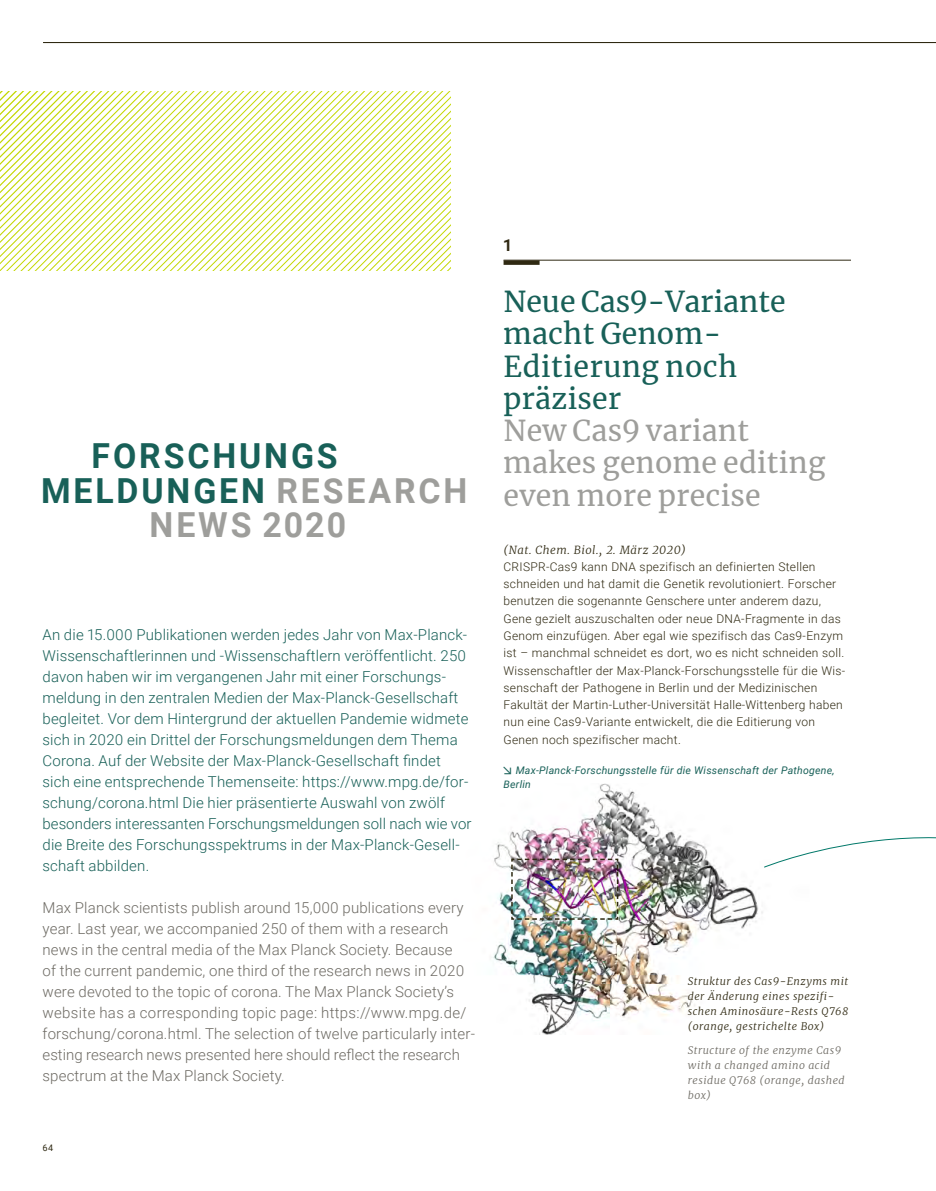
<style>
.page{position:relative;width:936px;height:1191px;background:#fff}
.page>*{position:absolute;margin:0;border:0;box-sizing:border-box;transform-origin:0 0}
._01_Headline_Kapitel{font:700 34.5px "Roboto";letter-spacing:.085em;color:#186058}
._01_Headline_Kapitel-2{font:700 34.5px "Roboto";letter-spacing:.085em;color:#9e9e9b}
._2_Artikelüberschrif{font:28.5px/32.2px "Merriweather";letter-spacing:.01em;color:#186058}
._0_Artikel_Nummer{font:700 16.5px "Roboto";color:#2f2912}
._3_Vorspann{font:300 15px/21px "Roboto";letter-spacing:.01em;color:#186058}
._3_Vorspann-2{font:300 15px/21px "Roboto";letter-spacing:.01em;color:#6d6a63}
._4_Fließtext{font:300 12px/17.2px "Roboto";letter-spacing:.025em;color:#2f2912}
._3_Artikelquelle{font:italic 300 11.25px "Merriweather";letter-spacing:.045em;color:#2f2912}
._5_BU{font:italic 300 10.5px/15px "Merriweather";letter-spacing:.045em;color:#2f2912}
._5_BU-2{font:italic 300 10.5px/15px "Merriweather";letter-spacing:.045em;color:#6d6a63}
._5_MPI-Verweis{font:italic 10.5px/13.5px "Roboto";letter-spacing:.025em;color:#186058}
.t1{font:9px "Roboto";color:#2f2912}
.s1{color:#9e9e9b}
.s2{font-family:"Merriweather";font-weight:300;font-size:16.2px}
</style>
<div class="page">
<img style="left:493px;top:783px;width:270px;height:251px">
<img style="left:510px;top:858px;width:109px;height:62px">
<svg style="left:0;top:91px;width:451px;height:179px"></svg>
<hr style="left:43px;top:42px;width:892px;height:1px;background:#2f2912">
<svg style="left:503px;top:260px;width:347px;height:5px"></svg>
<svg style="left:764px;top:837px;width:171px;height:31px"></svg>
<p class="_01_Headline_Kapitel" style="left:92px;top:431px;width:248px">FORSCHUNGS</p>
<p class="_01_Headline_Kapitel" style="left:41px;top:466px;width:428px">MELDUNGEN <span class="s1">RESEARCH</span></p>
<p class="_01_Headline_Kapitel-2" style="left:150px;top:500px;width:198px">NEWS 2020</p>
<p class="_3_Vorspann" style="left:43px;top:623px;width:430px">An die 15.000 Publikationen werden jedes Jahr von Max-Planck-Wissenschaftlerinnen und -Wissenschaftlern veröffentlicht. 250 davon haben wir im vergangenen Jahr mit einer Forschungs&shy;meldung in den zentralen Medien der Max-Planck-Gesellschaft begleitet. Vor dem Hintergrund der aktuellen Pandemie widmete sich in 2020 ein Drittel der Forschungsmeldungen dem Thema Corona. Auf der Website der Max-Planck-Gesellschaft findet sich eine entsprechende Themenseite: https://www.mpg.de/for&shy;schung/corona.html Die hier präsentierte Auswahl von zwölf besonders interessanten Forschungsmeldungen soll nach wie vor die Breite des Forschungsspektrums in der Max-Planck-Gesell&shy;schaft abbilden.</p>
<p class="_3_Vorspann-2" style="left:43px;top:896px;width:434px">Max Planck scientists publish around 15,000 publications every year. Last year, we accompanied 250 of them with a research news in the central media of the Max Planck Society. Because<br>of the current pandemic, one third of the research news in 2020 were devoted to the topic of corona. The Max Planck Society’s website has a corresponding topic page: https://www.mpg.de/ forschung/corona.html. The selection of twelve particularly inter&shy;esting research news presented here should reflect the research spectrum at the Max Planck Society.</p>
<p class="t1" style="left:43px;top:1141px;width:12px">64</p>
<p class="_0_Artikel_Nummer" style="left:503px;top:233px;width:9px">1</p>
<p class="_2_Artikelüberschrif" style="left:503px;top:285px;width:323px">Neue Cas9-Variante macht Genom-<br>Editierung noch präziser<br><span class="s1">New Cas9 variant makes genome editing even more precise</span></p>
<p class="_3_Artikelquelle" style="left:503px;top:542px;width:184px">(Nat. Chem. Biol., 2. März 2020)</p>
<p class="_4_Fließtext" style="left:503px;top:557px;width:343px">CRISPR-Cas9 kann DNA spezifisch an definierten Stellen schneiden und hat damit die Genetik revolutioniert. Forscher benutzen die sogenannte Genschere unter anderem dazu, Gene gezielt auszuschalten oder neue DNA-Fragmente in das Genom einzufügen. Aber egal wie spezifisch das Cas9-Enzym ist – manchmal schneidet es dort, wo es nicht schneiden soll.<br>Wissenschaftler der Max-Planck-Forschungsstelle für die Wis&shy;senschaft der Pathogene in Berlin und der Medizinischen Fakultät der Martin-Luther-Universität Halle-Wittenberg haben nun eine Cas9-Variante entwickelt, die die Editierung von Genen noch spezifischer macht.</p>
<p class="_5_MPI-Verweis" style="left:501px;top:763px;width:334px"><span class="s2">↘</span> Max-Planck-Forschungsstelle für die Wissenschaft der Pathogene,<br>Berlin</p>
<p class="_5_BU" style="left:687px;top:973px;width:162px">Struktur des Cas9-Enzyms mit der Änderung eines spezifi&shy;schen Aminosäure-Rests Q768 (orange, gestrichelte Box)</p>
<p class="_5_BU-2" style="left:687px;top:1042px;width:158px">Structure of the enzyme Cas9 with a changed amino acid residue Q768 (orange, dashed box)</p>
</div>
